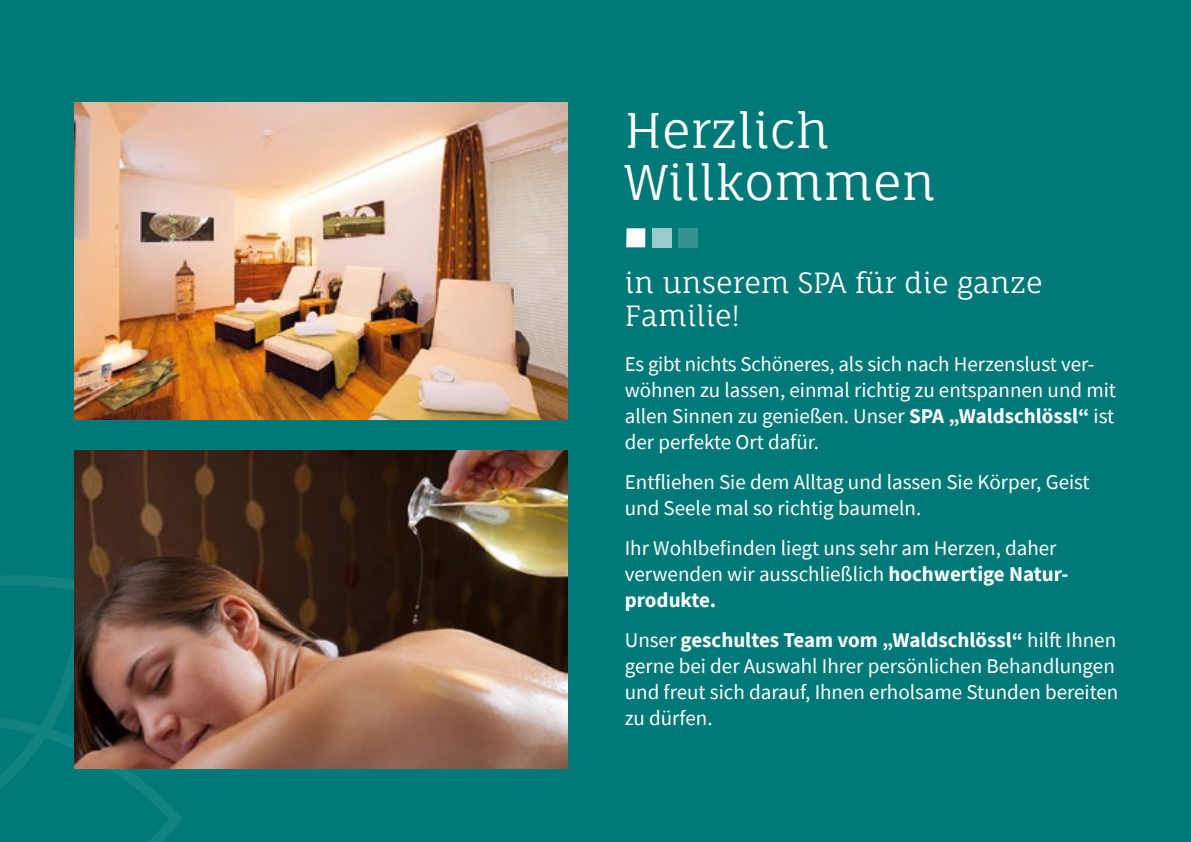
<style>
.page{position:relative;width:1191px;height:842px;background:#007978}
.page>*{position:absolute;margin:0;border:0;box-sizing:border-box;transform-origin:0 0}
.t1{font:48px/52px "Fauna One";color:#fff}
.t2{font:28px/33.6px "Fauna One";color:#fff}
.t3{font:21px/26px "Source Sans Pro";color:#fff}
.s1{font-weight:700}
</style>
<div class="page">
<div style="left:626px;top:228px;width:19px;height:19px;background:#fff"></div>
<div style="left:652px;top:228px;width:19px;height:19px;background:#99c9c9"></div>
<div style="left:678px;top:228px;width:19px;height:19px;background:#329392"></div>
<img style="left:74px;top:102px;width:493px;height:318px">
<svg style="left:0;top:450px;width:181px;height:392px"></svg>
<img style="left:74px;top:451px;width:493px;height:317px">
<h1 class="t1" style="left:625px;top:104px;width:312px">Herzlich<br>Willkommen</h1>
<h2 class="t2" style="left:625px;top:265px;width:419px">in unserem SPA für die ganze<br>Familie!</h2>
<p class="t3" style="left:625px;top:351px;width:493px">Es gibt nichts Schöneres, als sich nach Herzenslust ver&shy;wöhnen zu lassen, einmal richtig zu entspannen und mit allen Sinnen zu genießen. Unser <span class="s1">SPA „Waldschlössl“</span> ist der perfekte Ort dafür.</p>
<p class="t3" style="left:625px;top:469px;width:466px">Entfliehen Sie dem Alltag und lassen Sie Körper, Geist und Seele mal so richtig baumeln.</p>
<p class="t3" style="left:625px;top:535px;width:445px">Ihr Wohlbefinden liegt uns sehr am Herzen, daher verwenden wir ausschließlich <span class="s1">hochwertige Natur&shy;produkte.</span></p>
<p class="t3" style="left:625px;top:627px;width:495px">Unser <span class="s1">geschultes Team vom „Waldschlössl“</span> hilft Ihnen gerne bei der Auswahl Ihrer persönlichen Behandlungen und freut sich darauf, Ihnen erholsame Stunden bereiten zu dürfen.</p>
</div>
